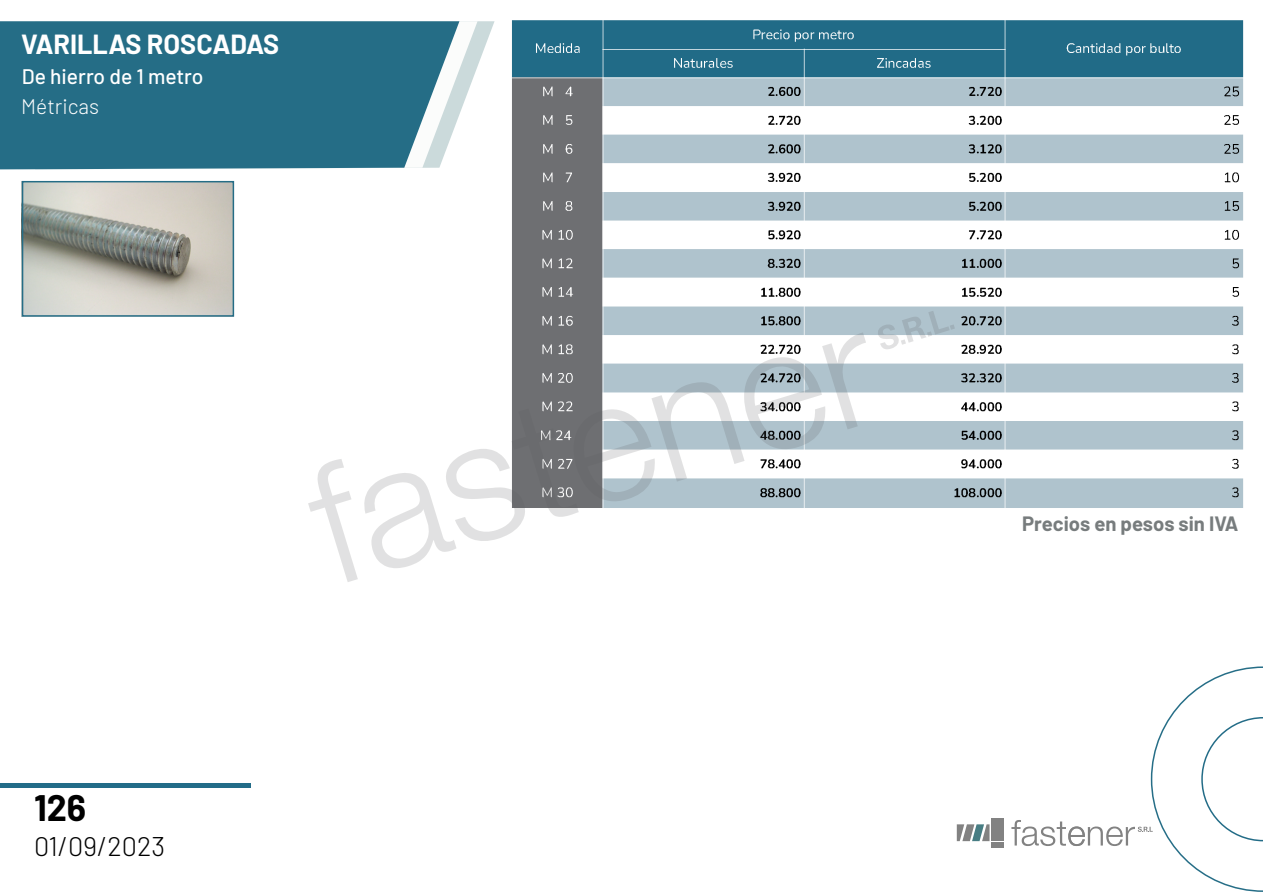
<style>
.page{position:relative;width:1263px;height:893px;background:#fff}
.page>*{position:absolute;margin:0;border:0;box-sizing:border-box;transform-origin:0 0}
.t1{font:700 36px "Barlow";color:#000}
.t2{font:700 27px "Barlow";color:#fff}
.t3{font:300 27px "Barlow";color:#000}
.t4{font:500 21px "Barlow";color:#fff}
.t5{font:300 21px "Barlow";color:#fff}
.t6{font:700 20.25px "Barlow";color:#777c7d}
</style>
<div class="page">
<svg style="left:459px;top:21px;width:18px;height:94px"></svg>
<svg style="left:0;top:21px;width:459px;height:148px;background:#31758c"></svg>
<img style="left:480px;top:20px;width:764px;height:488px">
<svg style="left:308px;top:459px;width:50px;height:123px"></svg>
<svg style="left:364px;top:332px;width:502px;height:236px"></svg>
<svg style="left:877px;top:311px;width:78px;height:40px"></svg>
<svg style="left:21px;top:180px;width:214px;height:137px;background:#b5b7af"></svg>
<div style="left:243px;top:176px;width:231px;height:158px;background:#fff"></div>
<div style="left:991px;top:818px;width:13px;height:5px;background:#828282"></div>
<div style="left:991px;top:824px;width:13px;height:17px;background:#828282"></div>
<div style="left:991px;top:842px;width:13px;height:6px;background:#828282"></div>
<svg style="left:957px;top:824px;width:32px;height:17px"></svg>
<div style="left:0;top:783px;width:250px;height:5px;background:#226c88"></div>
<svg style="left:1011px;top:666px;width:252px;height:226px"></svg>
<h2 class="t2" style="left:21px;top:25px;width:259px">VARILLAS ROSCADAS</h2>
<p class="t4" style="left:22px;top:61px;width:183px">De hierro de 1 metro</p>
<p class="t5" style="left:21px;top:91px;width:80px">Métricas</p>
<h1 class="t1" style="left:34px;top:781px;width:54px">126</h1>
<h2 class="t3" style="left:34px;top:827px;width:133px">01/09/2023</h2>
<p class="t6" style="left:1022px;top:508px;width:218px">Precios en pesos sin IVA</p>
</div>
